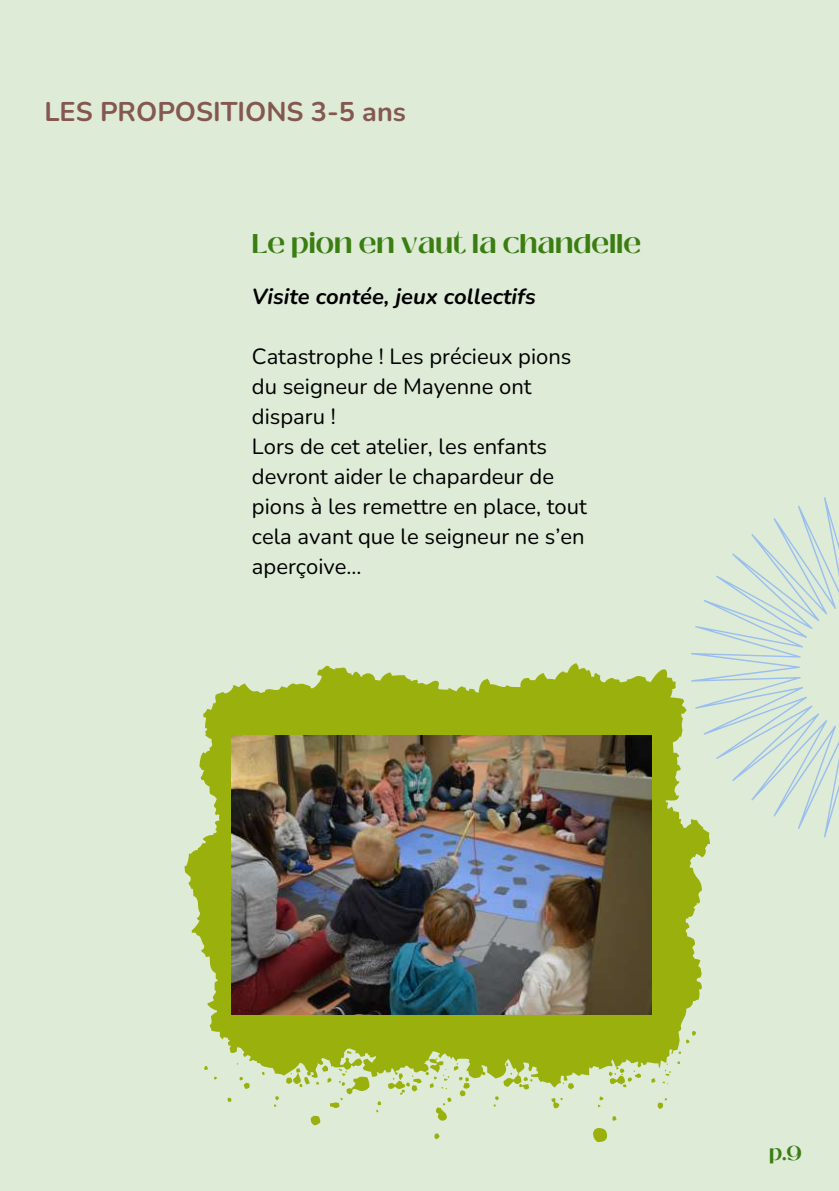
<style>
.page{position:relative;width:839px;height:1191px;background:#fff}
.page>*{position:absolute;margin:0;border:0;box-sizing:border-box;transform-origin:0 0}
.t1{font:700 27px "Black Mango";color:#3a7d11}
.t2{font:700 27px "Nunito";color:#845850}
.t3{font:22px/30px "Nunito";color:#000001}
.t4{font:italic 700 22px "Nunito";color:#000001}
.t5{font:700 20px "Black Mango";color:#3a7d11}
</style>
<div class="page">
<div style="left:0;top:0;width:838px;height:1191px;background:#deebd6"></div>
<svg style="left:184px;top:663px;width:526px;height:479px;fill:#99b00d"></svg>
<img style="left:232px;top:735px;width:420px;height:279px">
<svg style="left:691px;top:497px;width:147px;height:344px"></svg>
<p class="t2" style="left:44px;top:93px;width:363px">LES PROPOSITIONS 3-5 ans</p>
<p class="t1" style="left:252px;top:223px;width:390px">Le pion en vaut la chandelle</p>
<p class="t4" style="left:252px;top:282px;width:285px">Visite contée, jeux collectifs</p>
<p class="t3" style="left:252px;top:342px;width:336px">Catastrophe ! Les précieux pions du seigneur de Mayenne ont disparu !<br>Lors de cet atelier, les enfants devront aider le chapardeur de pions à les remettre en place, tout cela avant que le seigneur ne s’en aperçoive...</p>
<p class="t5" style="left:769px;top:1138px;width:34px">p.9</p>
</div>
